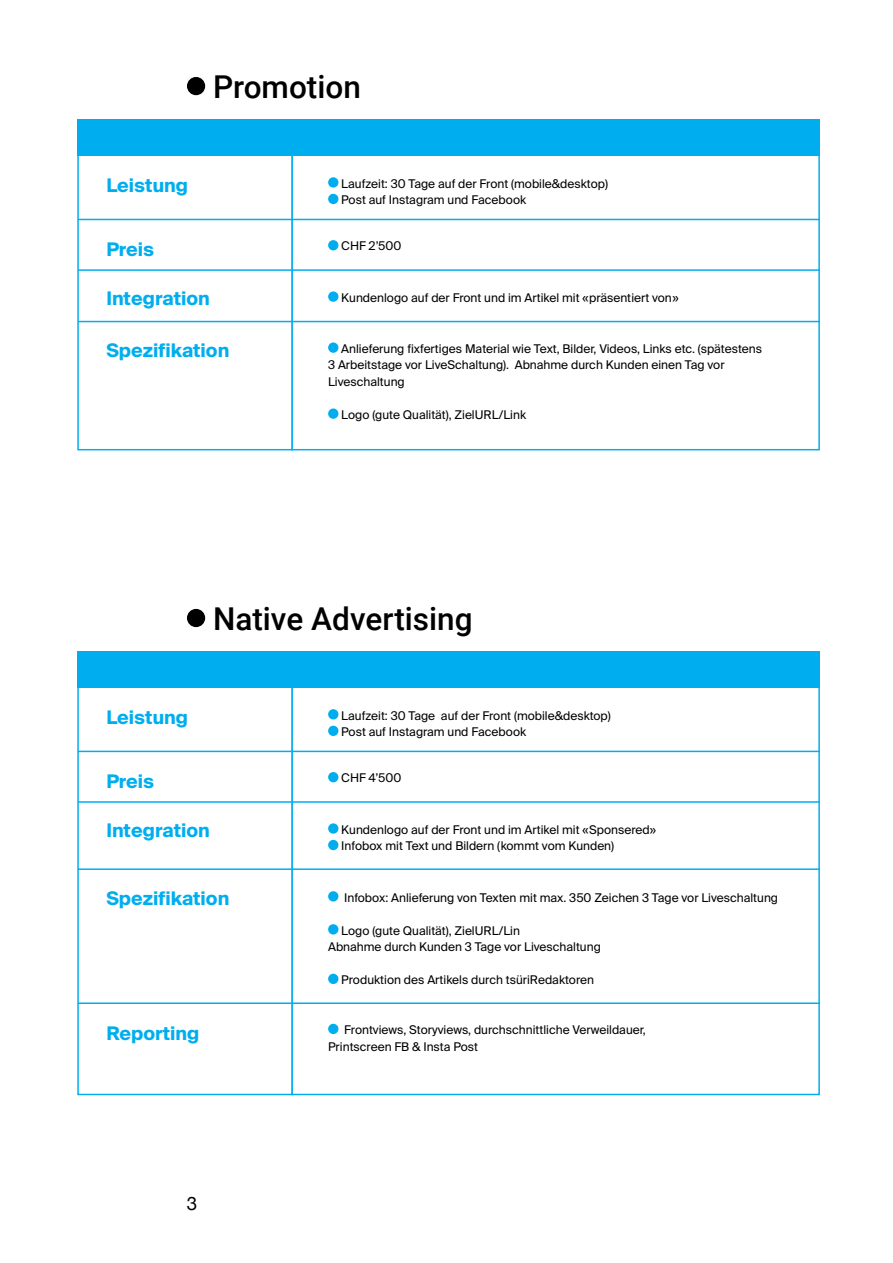
<style>
.page{position:relative;width:893px;height:1263px;background:#fff}
.page>*{position:absolute;margin:0;border:0;box-sizing:border-box;transform-origin:0 0}
.t1{font:500 31.5px "Roboto";color:#000}
.Lauftext{font:700 18.75px "Suisse Intl";color:#00aeef}
.t2{font:18.75px "Helvetica Neue";color:#000}
.t3{font:12px/16.5px "Suisse Intl";color:#000}
</style>
<div class="page">
<div style="left:187px;top:77px;width:18px;height:18px;background:#000;border-radius:50%"></div>
<div style="left:187px;top:609px;width:18px;height:18px;background:#000;border-radius:50%"></div>
<div style="left:291px;top:153px;width:529px;height:297px;background:#fff;border:2px solid #00aeef"></div>
<div style="left:77px;top:153px;width:216px;height:297px;background:#fff;border:2px solid #00aeef"></div>
<div style="left:77px;top:120px;width:743px;height:36px;background:#00aeef"></div>
<div style="left:328px;top:177px;width:10px;height:11px;background:#00aeef;border-radius:50%"></div>
<div style="left:328px;top:194px;width:10px;height:10px;background:#00aeef;border-radius:50%"></div>
<div style="left:328px;top:240px;width:10px;height:10px;background:#00aeef;border-radius:50%"></div>
<div style="left:328px;top:342px;width:10px;height:11px;background:#00aeef;border-radius:50%"></div>
<div style="left:328px;top:408px;width:10px;height:11px;background:#00aeef;border-radius:50%"></div>
<hr style="left:78px;top:219px;width:742px;height:1px;background:#00aeef">
<hr style="left:78px;top:269px;width:742px;height:2px;background:#00aeef">
<hr style="left:78px;top:321px;width:742px;height:1px;background:#00aeef">
<div style="left:291px;top:685px;width:529px;height:410px;background:#fff;border:2px solid #00aeef"></div>
<div style="left:77px;top:685px;width:216px;height:410px;background:#fff;border:2px solid #00aeef"></div>
<div style="left:77px;top:651px;width:743px;height:37px;background:#00aeef"></div>
<div style="left:328px;top:709px;width:10px;height:10px;background:#00aeef;border-radius:50%"></div>
<div style="left:328px;top:726px;width:10px;height:10px;background:#00aeef;border-radius:50%"></div>
<div style="left:328px;top:772px;width:10px;height:10px;background:#00aeef;border-radius:50%"></div>
<div style="left:328px;top:891px;width:10px;height:10px;background:#00aeef;border-radius:50%"></div>
<div style="left:328px;top:924px;width:10px;height:10px;background:#00aeef;border-radius:50%"></div>
<div style="left:328px;top:974px;width:10px;height:10px;background:#00aeef;border-radius:50%"></div>
<div style="left:328px;top:1024px;width:10px;height:10px;background:#00aeef;border-radius:50%"></div>
<hr style="left:78px;top:751px;width:742px;height:1px;background:#00aeef">
<hr style="left:78px;top:801px;width:742px;height:2px;background:#00aeef">
<hr style="left:78px;top:868px;width:742px;height:2px;background:#00aeef">
<hr style="left:78px;top:1002px;width:742px;height:2px;background:#00aeef">
<div style="left:328px;top:291px;width:10px;height:11px;background:#00aeef;border-radius:50%"></div>
<div style="left:328px;top:823px;width:10px;height:11px;background:#00aeef;border-radius:50%"></div>
<div style="left:328px;top:840px;width:10px;height:10px;background:#00aeef;border-radius:50%"></div>
<p class="t1" style="left:213px;top:65px;width:149px">Promotion</p>
<p class="Lauftext" style="left:106px;top:175px;width:83px">Leistung</p>
<p class="Lauftext" style="left:106px;top:238px;width:49px">Preis</p>
<p class="Lauftext" style="left:106px;top:287px;width:105px">Integration</p>
<p class="Lauftext" style="left:106px;top:339px;width:124px">Spezifikation</p>
<p class="t3" style="left:341px;top:175px;width:268px">Laufzeit: 30 Tage auf der Front (mobile&amp;desktop)</p>
<p class="t3" style="left:341px;top:192px;width:186px">Post auf Instagram und Facebook</p>
<p class="t3" style="left:341px;top:238px;width:62px">CHF 2’500</p>
<p class="t3" style="left:341px;top:289px;width:339px">Kundenlogo auf der Front und im Artikel mit «präsentiert von»</p>
<p class="t3" style="left:328px;top:340px;width:435px;text-indent:13px">Anlieferung fixfertiges Material wie Text, Bilder, Videos, Links etc. (spätestens<br>3 Arbeitstage vor LiveSchaltung). Abnahme durch Kunden einen Tag vor<br>Liveschaltung</p>
<p class="t3" style="left:341px;top:406px;width:186px">Logo (gute Qualität), ZielURL/Link</p>
<p class="t1" style="left:213px;top:597px;width:261px">Native Advertising</p>
<p class="Lauftext" style="left:106px;top:707px;width:83px">Leistung</p>
<p class="Lauftext" style="left:106px;top:770px;width:49px">Preis</p>
<p class="Lauftext" style="left:106px;top:819px;width:105px">Integration</p>
<p class="Lauftext" style="left:106px;top:887px;width:124px">Spezifikation</p>
<p class="Lauftext" style="left:106px;top:1022px;width:95px">Reporting</p>
<p class="t2" style="left:187px;top:1189px;width:12px">3</p>
<p class="t3" style="left:341px;top:707px;width:271px">Laufzeit: 30 Tage auf der Front (mobile&amp;desktop)</p>
<p class="t3" style="left:341px;top:723px;width:186px">Post auf Instagram und Facebook</p>
<p class="t3" style="left:341px;top:770px;width:61px">CHF 4’500</p>
<p class="t3" style="left:341px;top:821px;width:316px">Kundenlogo auf der Front und im Artikel mit «Sponsered»</p>
<p class="t3" style="left:341px;top:838px;width:274px">Infobox mit Text und Bildern (kommt vom Kunden)</p>
<p class="t3" style="left:344px;top:889px;width:435px">Infobox: Anlieferung von Texten mit max. 350 Zeichen 3 Tage vor Liveschaltung</p>
<p class="t3" style="left:341px;top:922px;width:180px">Logo (gute Qualität), ZielURL/Lin</p>
<p class="t3" style="left:328px;top:938px;width:274px">Abnahme durch Kunden 3 Tage vor Liveschaltung</p>
<p class="t3" style="left:341px;top:971px;width:254px">Produktion des Artikels durch tsüriRedaktoren</p>
<p class="t3" style="left:344px;top:1022px;width:303px">Frontviews, Storyviews, durchschnittliche Verweildauer,</p>
<p class="t3" style="left:328px;top:1038px;width:151px">Printscreen FB &amp; Insta Post</p>
</div>
